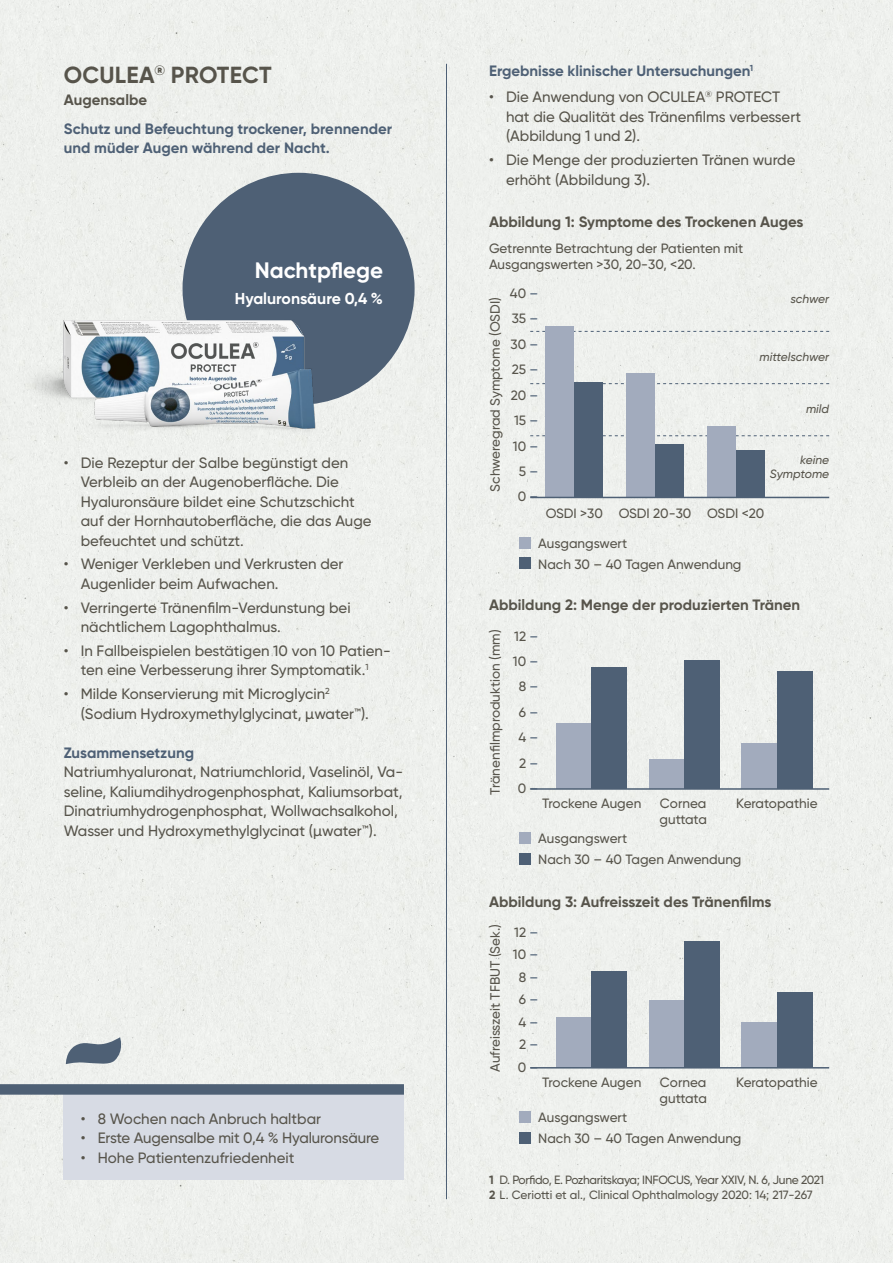
<style>
.page{position:relative;width:893px;height:1263px;background:#eef0ed}
.page>*{position:absolute;margin:0;border:0;box-sizing:border-box;transform-origin:0 0}
.t1{font:700 23.25px "Gilroy";letter-spacing:.01em;color:#57544b}
.t2{font:700 22.35px "Gilroy";color:#fff}
.t3{font:700 15.75px "Gilroy";color:#fff}
.t4{font:500 15px/19.5px "Gilroy";color:#57544b}
.t5{font:700 15px "Gilroy";color:#57544b}
.t6{font:700 15px/19.5px "Gilroy";color:#4e6075}
.t7{font:500 13.5px/25.3px "Gilroy";color:#57544b}
.t8{font:500 12px/15px "Gilroy";letter-spacing:-.03em;color:#57544b}
.t9{font:italic 500 12px/14.4px "Gilroy";color:#57544b;text-align:right}
.s1{color:#4e6075}
.s2{font-weight:700}
</style>
<div class="page">
<div style="left:183px;top:173px;width:232px;height:232px;background:#4e6075;border-radius:50%"></div>
<hr style="left:446px;top:64px;width:1px;height:1135px;background:#4e6075">
<div style="left:64px;top:1095px;width:340px;height:85px;background:#d7dbe4"></div>
<div style="left:0;top:1084px;width:404px;height:11px;background:#4e6075"></div>
<svg style="left:530px;top:383px;width:299px;height:1px"></svg>
<svg style="left:530px;top:331px;width:299px;height:1px"></svg>
<svg style="left:530px;top:435px;width:299px;height:1px"></svg>
<div style="left:545px;top:326px;width:29px;height:171px;background:#a2abbd"></div>
<div style="left:707px;top:426px;width:29px;height:71px;background:#a2abbd"></div>
<div style="left:626px;top:373px;width:29px;height:124px;background:#a2abbd"></div>
<div style="left:574px;top:382px;width:29px;height:115px;background:#4e6075"></div>
<div style="left:736px;top:450px;width:29px;height:47px;background:#4e6075"></div>
<div style="left:655px;top:444px;width:29px;height:53px;background:#4e6075"></div>
<hr style="left:530px;top:497px;width:299px;height:1px;background:#4e6075">
<div style="left:519px;top:537px;width:12px;height:11px;background:#a2abbd"></div>
<div style="left:519px;top:558px;width:12px;height:11px;background:#4e6075"></div>
<div style="left:557px;top:724px;width:35px;height:65px;background:#a2abbd"></div>
<div style="left:742px;top:744px;width:35px;height:45px;background:#a2abbd"></div>
<div style="left:649px;top:760px;width:35px;height:29px;background:#a2abbd"></div>
<div style="left:592px;top:668px;width:35px;height:121px;background:#4e6075"></div>
<div style="left:777px;top:672px;width:35px;height:117px;background:#4e6075"></div>
<div style="left:684px;top:660px;width:36px;height:129px;background:#4e6075"></div>
<hr style="left:530px;top:788px;width:299px;height:2px;background:#4e6075">
<div style="left:519px;top:832px;width:12px;height:12px;background:#a2abbd"></div>
<div style="left:519px;top:853px;width:12px;height:12px;background:#4e6075"></div>
<div style="left:557px;top:1017px;width:35px;height:51px;background:#a2abbd"></div>
<div style="left:742px;top:1022px;width:35px;height:46px;background:#a2abbd"></div>
<div style="left:649px;top:1000px;width:35px;height:68px;background:#a2abbd"></div>
<div style="left:592px;top:971px;width:35px;height:97px;background:#4e6075"></div>
<div style="left:777px;top:993px;width:35px;height:75px;background:#4e6075"></div>
<div style="left:684px;top:941px;width:36px;height:127px;background:#4e6075"></div>
<hr style="left:530px;top:1067px;width:299px;height:1px;background:#4e6075">
<div style="left:519px;top:1111px;width:12px;height:11px;background:#a2abbd"></div>
<div style="left:519px;top:1132px;width:12px;height:11px;background:#4e6075"></div>
<svg style="left:66px;top:1037px;width:59px;height:29px"></svg>
<img style="left:7px;top:180px;width:347px;height:286px">
<h1 class="t1" style="left:64px;top:60px;width:209px">OCULEA<sup>®</sup> PROTECT</h1>
<p class="t5" style="left:64px;top:91px;width:85px">Augensalbe</p>
<p class="t6" style="left:64px;top:119px;width:330px">Schutz und Befeuchtung trockener, brennender und müder Augen während der Nacht.</p>
<h2 class="t2" style="left:255px;top:256px;width:130px">Nachtpflege</h2>
<p class="t3" style="left:235px;top:289px;width:150px">Hyaluronsäure 0,4 %</p>
<p class="t4" style="left:81px;top:452px;width:292px;text-indent:-17px">• Die Rezeptur der Salbe begünstigt den Verbleib an der Augenoberfläche. Die Hyaluronsäure bildet eine Schutzschicht auf der Hornhautoberfläche, die das Auge befeuchtet und schützt.</p>
<p class="t4" style="left:81px;top:554px;width:264px;text-indent:-17px">• Weniger Verkleben und Verkrusten der<br>Augenlider beim Aufwachen.</p>
<p class="t4" style="left:81px;top:597px;width:271px;text-indent:-17px">• Verringerte Tränenfilm-Verdunstung bei nächtlichem Lagophthalmus.</p>
<p class="t4" style="left:64px;top:641px;width:328px;text-align:center">• In Fallbeispielen bestätigen 10 von 10 Patien&shy;ten eine Verbesserung ihrer Symptomatik.<sup>1</sup></p>
<p class="t4" style="left:81px;top:684px;width:290px;text-indent:-17px">• Milde Konservierung mit Microglycin<sup>2 </sup>(Sodium Hydroxymethylglycinat, µwater™).</p>
<p class="t6" style="left:64px;top:742px;width:132px">Zusammensetzung</p>
<p class="t4" style="left:64px;top:762px;width:341px">Natriumhyaluronat, Natriumchlorid, Vaselinöl, Va&shy;seline, Kaliumdihydrogenphosphat, Kaliumsorbat, Dinatriumhydrogenphosphat, Wollwachsalkohol, Wasser und Hydroxymethylglycinat (µwater™).</p>
<p class="t4" style="left:81px;top:1108px;width:242px">• 8 Wochen nach Anbruch haltbar</p>
<p class="t4" style="left:81px;top:1128px;width:300px">• Erste Augensalbe mit 0,4 % Hyaluronsäure</p>
<p class="t4" style="left:81px;top:1147px;width:215px">• Hohe Patientenzufriedenheit</p>
<p class="t6" style="left:489px;top:61px;width:266px">Ergebnisse klinischer Untersuchungen<sup>1</sup></p>
<p class="t4" style="left:506px;top:87px;width:297px;text-indent:-17px">• Die Anwendung von OCULEA<sup>®</sup> PROTECT hat die Qualität des Tränenfilms verbessert (Abbildung 1 und 2).</p>
<p class="t4" style="left:506px;top:150px;width:291px;text-indent:-17px">• Die Menge der produzierten Tränen wurde erhöht (Abbildung 3).</p>
<p class="t5" style="left:489px;top:212px;width:316px">Abbildung 1: Symptome des Trockenen Auges</p>
<p class="t7" style="left:489px;top:240px;width:256px;line-height:16.2px">Getrennte Betrachtung der Patienten mit<br>Ausgangswerten &gt;30, 20-30, &lt;20.</p>
<p class="t7" style="left:510px;top:280px;width:30px;text-align:right">40 <span class="s1">–<br></span>35 <span class="s1">–<br></span>30 <span class="s1">–<br></span>25 <span class="s1">–<br></span>20 <span class="s1">–<br></span>15 <span class="s1">–<br></span>10 <span class="s1">–<br></span>5 <span class="s1">–<br></span>0 <span class="s1">–</span></p>
<p class="t7" style="left:482px;top:492px;width:196px;rotate:-90deg">Schweregrad Symptome (OSDI)</p>
<p class="t9" style="left:790px;top:292px;width:40px">schwer</p>
<p class="t9" style="left:760px;top:350px;width:71px">mittelschwer</p>
<p class="t9" style="left:806px;top:401px;width:25px">mild</p>
<p class="t9" style="left:770px;top:452px;width:61px">keine<br>Symptome</p>
<p class="t7" style="left:546px;top:501px;width:220px">OSDI &gt;30 OSDI 20-30 OSDI &lt;20</p>
<p class="t7" style="left:538px;top:532px;width:205px;line-height:21.1px">Ausgangswert<br>Nach 30 – 40 Tagen Anwendung</p>
<p class="t5" style="left:489px;top:595px;width:313px">Abbildung 2: Menge der produzierten Tränen</p>
<p class="t7" style="left:513px;top:623px;width:27px;text-align:center">12 <span class="s1">–<br></span>10 <span class="s1">–<br></span>8 <span class="s1">–<br></span>6 <span class="s1">–<br></span>4 <span class="s1">–<br></span>2 <span class="s1">–<br></span>0 <span class="s1">–</span></p>
<p class="t7" style="left:542px;top:791px;width:101px">Trockene Augen</p>
<p class="t7" style="left:660px;top:791px;width:48px">Cornea</p>
<p class="t7" style="left:736px;top:791px;width:83px">Keratopathie</p>
<p class="t7" style="left:659px;top:807px;width:49px">guttata</p>
<p class="t7" style="left:482px;top:794px;width:166px;rotate:-90deg">Tränenfilmproduktion (mm)</p>
<p class="t7" style="left:538px;top:828px;width:205px;line-height:21.1px">Ausgangswert<br>Nach 30 – 40 Tagen Anwendung</p>
<p class="t5" style="left:489px;top:892px;width:284px">Abbildung 3: Aufreisszeit des Tränenfilms</p>
<p class="t7" style="left:513px;top:921px;width:27px;line-height:22.5px;text-align:center">12 <span class="s1">–<br></span>10 <span class="s1">–<br></span>8 <span class="s1">–<br></span>6 <span class="s1">–<br></span>4 <span class="s1">–<br></span>2 <span class="s1">–<br></span>0 <span class="s1">–</span></p>
<p class="t7" style="left:542px;top:1069px;width:101px">Trockene Augen</p>
<p class="t7" style="left:660px;top:1069px;width:48px">Cornea</p>
<p class="t7" style="left:736px;top:1069px;width:83px">Keratopathie</p>
<p class="t7" style="left:659px;top:1086px;width:49px">guttata</p>
<p class="t7" style="left:482px;top:1072px;width:149px;rotate:-90deg">Aufreisszeit TFBUT (Sek.)</p>
<p class="t7" style="left:538px;top:1106px;width:205px;line-height:21.1px">Ausgangswert<br>Nach 30 – 40 Tagen Anwendung</p>
<p class="t8" style="left:489px;top:1172px;width:337px"><span class="s2">1</span> D. Porfido, E. Pozharitskaya; INFOCUS, Year XXIV, N. 6, June 2021<br><span class="s2">2</span> L. Ceriotti et al., Clinical Ophthalmology 2020: 14; 217-267</p>
</div>
